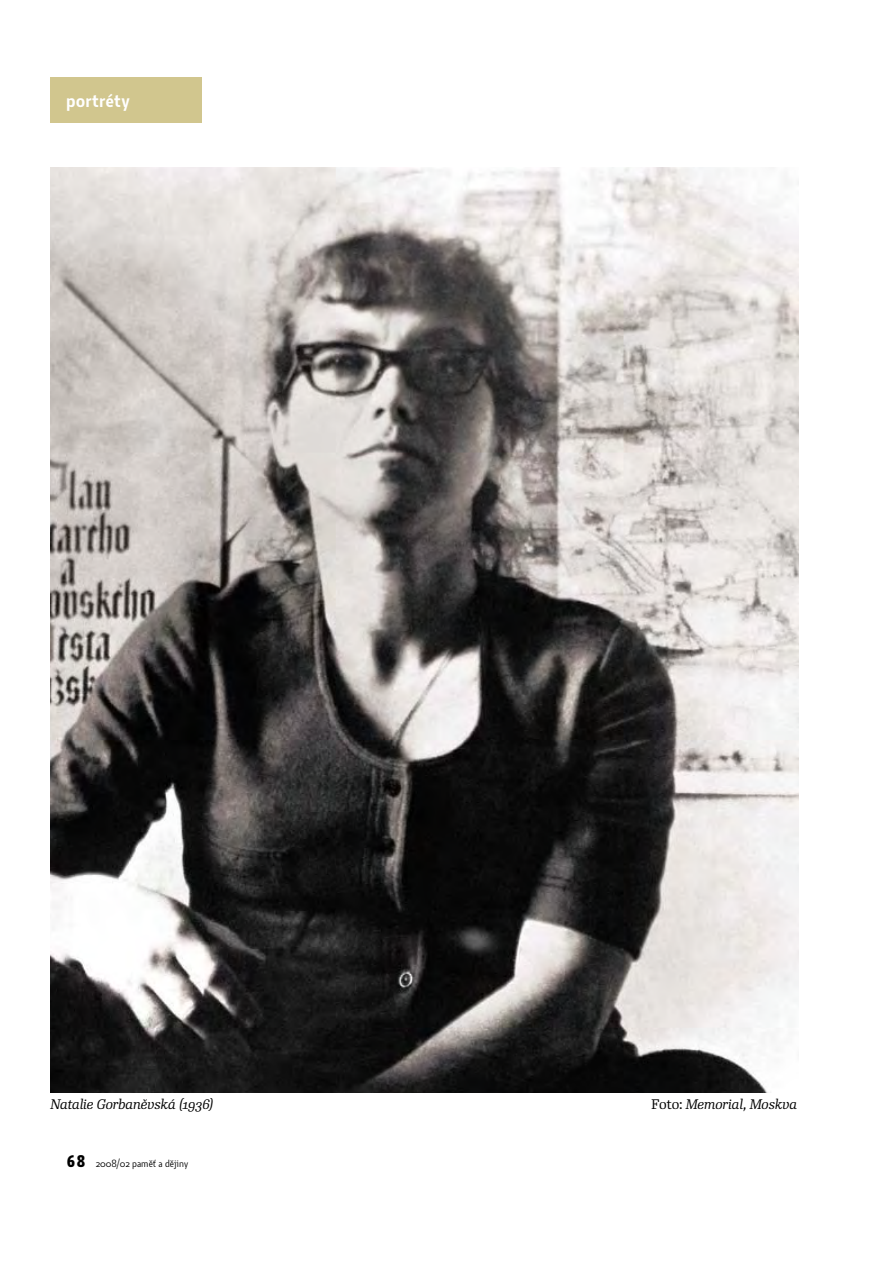
<style>
.page{position:relative;width:893px;height:1263px;background:#fff}
.page>*{position:absolute;margin:0;border:0;box-sizing:border-box;transform-origin:0 0}
.t1{font:600 18.75px "Botanika Std";color:#fff}
.t2{font:italic 13.35px "Re Public Std";letter-spacing:-.01em;color:#000}
.t3{font:10.2px "Botanika Std";color:#000}
.s1{font-style:normal}
.s2{font-family:"Botanika Mono";font-weight:700;font-size:16.35px}
</style>
<div class="page">
<div style="left:50px;top:77px;width:152px;height:46px;background:#d1c68e"></div>
<img style="left:50px;top:167px;width:748px;height:925px">
<h1 class="t1" style="left:66px;top:93px;width:65px">portréty</h1>
<p class="t2" style="left:50px;top:1099px;width:165px">Natalie Gorbaněvská (1936)</p>
<p class="t2" style="left:651px;top:1099px;width:147px"><span class="s1">Foto:</span> Memorial, Moskva</p>
<p class="t3" style="left:66px;top:1157px;width:123px"><span class="s2">68</span> 2008/02 paměť a dějiny</p>
</div>
